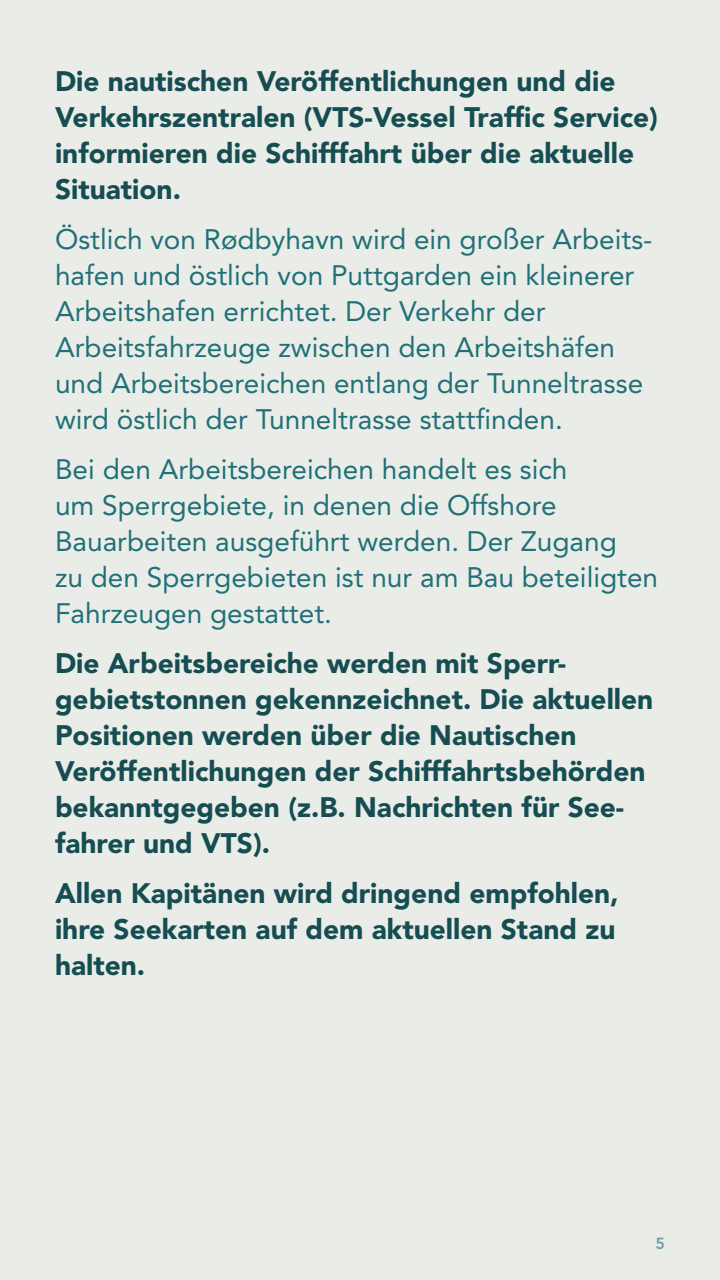
<style>
.page{position:relative;width:720px;height:1280px;background:#eaede7}
.page>*{position:absolute;margin:0;border:0;box-sizing:border-box;transform-origin:0 0}
.Copy_bold{font:900 28px/36px "Avenir LT Std";color:#164d53}
.Copy{font:28px/36px "Avenir LT Std";color:#217079}
.t1{font:800 16px "Avenir LT Std";color:#6da0aa}
</style>
<div class="page">
<p class="Copy_bold" style="left:55px;top:63px;width:605px">Die nautischen Veröffentlichungen und die Verkehrszentralen (VTS-Vessel Traffic Service) informieren die Schifffahrt über die aktuelle Situation.</p>
<p class="Copy" style="left:55px;top:222px;width:597px">Östlich von Rødbyhavn wird ein großer Arbeits&shy;hafen und östlich von Puttgarden ein kleinerer Arbeitshafen errichtet. Der Verkehr der Arbeitsfahrzeuge zwischen den Arbeitshäfen und Arbeitsbereichen entlang der Tunneltrasse wird östlich der Tunneltrasse stattfinden.</p>
<p class="Copy" style="left:55px;top:452px;width:605px">Bei den Arbeitsbereichen handelt es sich<br>um Sperrgebiete, in denen die Offshore Bauarbeiten ausgeführt werden. Der Zugang<br>zu den Sperrgebieten ist nur am Bau beteiligten Fahrzeugen gestattet.</p>
<p class="Copy_bold" style="left:55px;top:645px;width:600px">Die Arbeitsbereiche werden mit Sperr&shy;gebietstonnen gekennzeichnet. Die aktuellen Positionen werden über die Nautischen Veröffentlichungen der Schifffahrtsbehörden bekanntgegeben (z.B. Nachrichten für See&shy;fahrer und VTS).</p>
<p class="Copy_bold" style="left:55px;top:875px;width:565px;text-align:justify">Allen Kapitänen wird dringend empfohlen, ihre Seekarten auf dem aktuellen Stand zu halten.</p>
<p class="t1" style="left:656px;top:1234px;width:11px">5</p>
</div>
